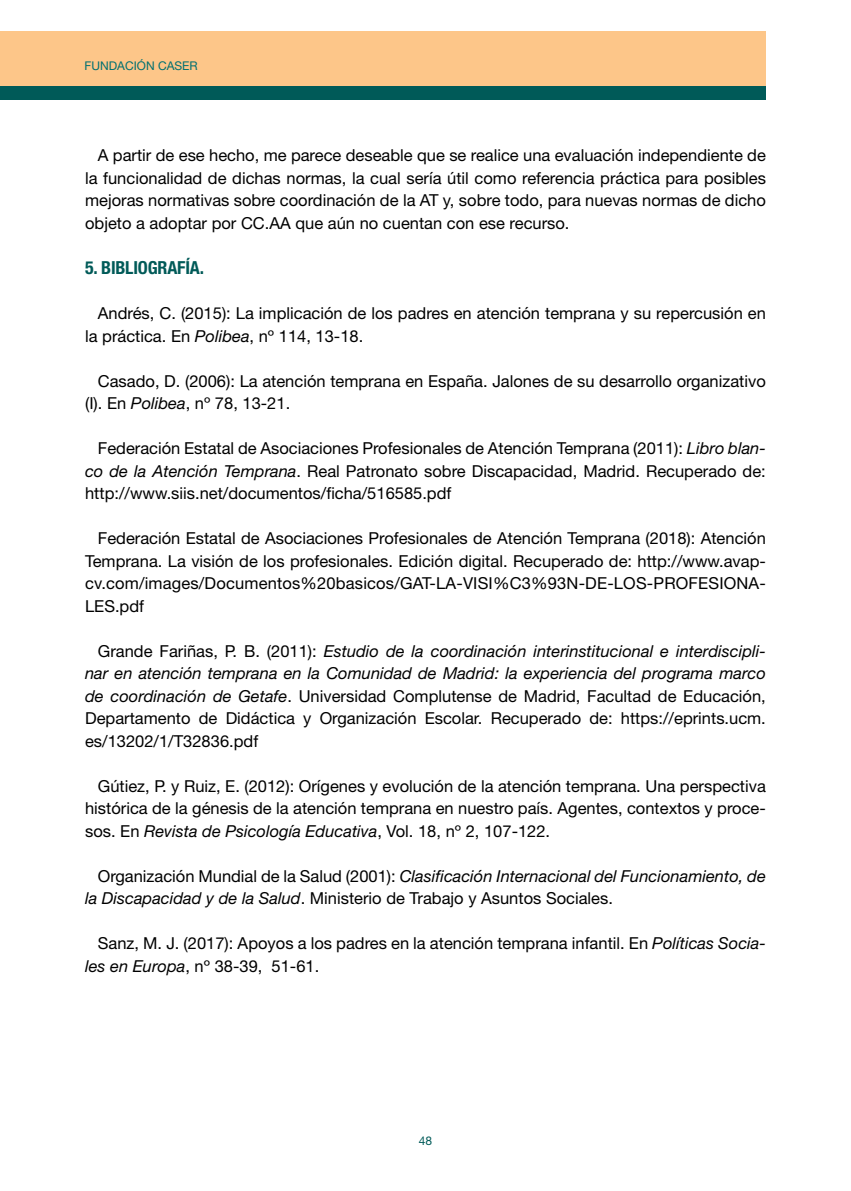
<style>
.page{position:relative;width:851px;height:1191px;background:#fff}
.page>*{position:absolute;margin:0;border:0;box-sizing:border-box;transform-origin:0 0}
.t1{font:700 condensed 18px "Helvetica Neue LT Std";letter-spacing:-.01em;color:#005a58}
.t2{font:16.5px/22.5px "Helvetica Neue LT Std";color:#000;text-align:justify}
.t3{font:12px "Helvetica Neue LT Std";color:#007071}
.t4{font:12px "Helvetica Neue LT Std";color:#005a58}
.s1{font-style:italic}
</style>
<div class="page">
<div style="left:0;top:31px;width:765px;height:56px;background:#fdc689"></div>
<div style="left:0;top:87px;width:765px;height:13px;background:#005a58"></div>
<p class="t3" style="left:85px;top:58px;width:115px">FUNDACIÓN CASER</p>
<p class="t2" style="left:85px;top:144px;width:682px;text-indent:13px">A partir de ese hecho, me parece deseable que se realice una evaluación independiente de la funcionalidad de dichas normas, la cual sería útil como referencia práctica para posibles mejoras normativas sobre coordinación de la AT y, sobre todo, para nuevas normas de dicho objeto a adoptar por CC.AA que aún no cuentan con ese recurso.</p>
<p class="t1" style="left:85px;top:257px;width:120px">5. BIBLIOGRAFÍA.</p>
<p class="t2" style="left:85px;top:302px;width:682px;text-indent:13px">Andrés, C. (2015): La implicación de los padres en atención temprana y su repercusión en la práctica. En <span class="s1">Polibea</span>, nº 114, 13-18.</p>
<p class="t2" style="left:85px;top:369px;width:682px;text-indent:13px">Casado, D. (2006): La atención temprana en España. Jalones de su desarrollo organizativo (I). En <span class="s1">Polibea</span>, nº 78, 13-21.</p>
<p class="t2" style="left:85px;top:437px;width:682px;text-indent:13px">Federación Estatal de Asociaciones Profesionales de Atención Temprana (2011): <span class="s1">Libro blan&shy;co de la Atención Temprana</span>. Real Patronato sobre Discapacidad, Madrid. Recuperado de: http://www.siis.net/documentos/ficha/516585.pdf</p>
<p class="t2" style="left:85px;top:527px;width:682px;text-indent:13px">Federación Estatal de Asociaciones Profesionales de Atención Temprana (2018): Atención Temprana. La visión de los profesionales. Edición digital. Recuperado de: http://www.avap&shy;cv.com/images/Documentos%20basicos/GAT-LA-VISI%C3%93N-DE-LOS-PROFESIONA-LES.pdf</p>
<p class="t2" style="left:85px;top:639px;width:682px;text-indent:13px">Grande Fariñas, P. B. (2011): <span class="s1">Estudio de la coordinación interinstitucional e interdiscipli&shy;nar en atención temprana en la Comunidad de Madrid: la experiencia del programa marco de coordinación de Getafe</span>. Universidad Complutense de Madrid, Facultad de Educación, Departamento de Didáctica y Organización Escolar. Recuperado de: https://eprints.ucm. es/13202/1/T32836.pdf</p>
<p class="t2" style="left:85px;top:774px;width:682px;text-indent:13px">Gútiez, P. y Ruiz, E. (2012): Orígenes y evolución de la atención temprana. Una perspectiva histórica de la génesis de la atención temprana en nuestro país. Agentes, contextos y proce&shy;sos. En <span class="s1">Revista de Psicología Educativa</span>, Vol. 18, nº 2, 107-122.</p>
<p class="t2" style="left:85px;top:864px;width:682px;text-indent:13px">Organización Mundial de la Salud (2001): <span class="s1">Clasificación Internacional del Funcionamiento, de la Discapacidad y de la Salud</span>. Ministerio de Trabajo y Asuntos Sociales.</p>
<p class="t2" style="left:85px;top:932px;width:682px;text-indent:13px">Sanz, M. J. (2017): Apoyos a los padres en la atención temprana infantil. En <span class="s1">Políticas Socia&shy;les en Europa</span>, nº 38-39, 51-61.</p>
<p class="t4" style="left:419px;top:1133px;width:15px">48</p>
</div>
